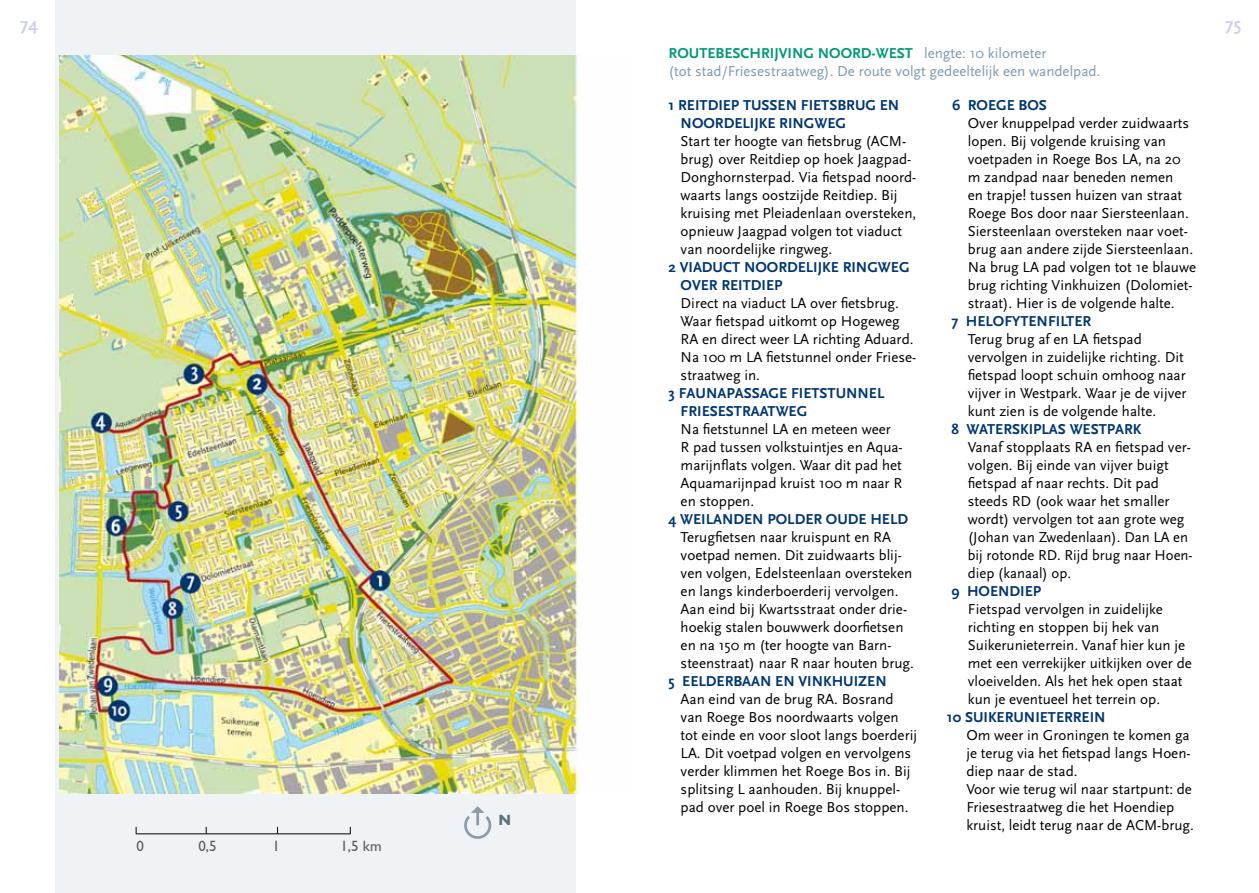
<style>
.page{position:relative;width:1259px;height:893px;background:#fff}
.page>*{position:absolute;margin:0;border:0;box-sizing:border-box;transform-origin:0 0}
.t1{font:700 18px "Scala Sans";color:#cfd1eb}
.t2{font:15px/18px "Scala Sans";color:#000}
.t3{font:700 15px/18px "Scala Sans";color:#003671}
.t4{font:15px/18px "Scala Sans";color:#7f9ab0}
.t5{font:700 15px "Scala Sans";letter-spacing:.12em;color:#003671}
.t6{font:700 15px "Scala Sans";letter-spacing:.105em;color:#003671}
.t7{font:15px "M Gill Sans";color:#5f5e5e}
.t8{font:700 15px "M Gill Sans";color:#5b6f7e}
.s1{font-weight:700;color:#009879}
</style>
<div class="page">
<div style="left:55px;top:0;width:520px;height:893px;background:#f0f3f6"></div>
<img style="left:60px;top:55px;width:519px;height:738px">
<hr style="left:136px;top:833px;width:215px;height:1px;background:#000">
<p class="t1" style="left:20px;top:15px;width:19px">74</p>
<p class="t1" style="left:1225px;top:15px;width:17px">75</p>
<p class="t7" style="left:137px;top:838px;width:9px">0</p>
<p class="t7" style="left:198px;top:838px;width:20px">0,5</p>
<p class="t7" style="left:272px;top:838px;width:9px">1</p>
<p class="t7" style="left:340px;top:838px;width:43px">1,5 km</p>
<p class="t4" style="left:668px;top:44px;width:433px"><span class="s1">ROUTEBESCH RIJVING NOORD-WEST</span> lengte: 10 kilometer<br>(tot stad/Friesestraatweg). De route volgt gedeeltelijk een wandelpad.</p>
<p class="t3" style="left:952px;top:97px;width:96px">6 ROEGE BOS</p>
<p class="t2" style="left:968px;top:115px;width:230px">Over knuppelpad verder zuidwaarts lopen. Bij volgende kruising van voetpaden in Roege Bos LA, na 20 m zandpad naar beneden nemen<br>en trapje! tussen huizen van straat Roege Bos door naar Siersteenlaan.<br>Siersteenlaan oversteken naar voet&shy;brug aan andere zijde Siersteenlaan.<br>Na brug LA pad volgen tot 1e blauwe brug richting Vinkhuizen (Dolomiet&shy;straat). Hier is de volgende halte.</p>
<p class="t3" style="left:951px;top:313px;width:141px">7 HELOFYTEN FILTER</p>
<p class="t2" style="left:968px;top:331px;width:220px">Terug brug af en LA fietspad vervolgen in zuidelijke richting. Dit fietspad loopt schuin omhoog naar vijver in Westpark. Waar je de vijver kunt zien is de volgende halte.</p>
<p class="t3" style="left:951px;top:421px;width:190px">8 WATERSKIPLAS WESTPARK</p>
<p class="t2" style="left:968px;top:439px;width:224px">Vanaf stopplaats RA en fietspad ver-</p>
<p class="t2" style="left:951px;top:457px;width:219px">-- volgen. Bij einde van vijver buigt</p>
<p class="t2" style="left:968px;top:475px;width:193px">fietspad af naar rechts. Dit pad</p>
<p class="t2" style="left:968px;top:493px;width:203px">steeds RD (ook waar het smaller</p>
<p class="t2" style="left:968px;top:511px;width:218px">wordt) vervolgen tot aan grote weg</p>
<p class="t2" style="left:968px;top:529px;width:222px">(Johan van Zwedenlaan). Dan LA en</p>
<p class="t2" style="left:968px;top:547px;width:226px">bij rotonde RD. Rijd brug naar Hoen-</p>
<p class="t2" style="left:968px;top:565px;width:105px">diep (kanaal) op.</p>
<p class="t3" style="left:951px;top:583px;width:91px">9 HOEN DIEP</p>
<p class="t2" style="left:968px;top:601px;width:225px">Fietspad vervolgen in zuidelijke richting en stoppen bij hek van Suikerunieterrein. Vanaf hier kun je met een verrekijker uitkijken over de vloeivelden. Als het hek open staat kun je eventueel het terrein op.</p>
<p class="t3" style="left:947px;top:709px;width:157px">10 SUIKERUN IETERREIN</p>
<p class="t2" style="left:966px;top:727px;width:227px">Om weer in Groningen te komen ga je terug via het fietspad langs Hoen&shy;diep naar de stad.<br>Voor wie terug wil naar startpunt: de<br>Friesestraatweg die het Hoendiep</p>
<p class="t3" style="left:680px;top:97px;width:217px;text-indent:-12px">1 REITDIEP TUSSEN FIETSBRUG EN<br>NOORDELIJKE RINGW</p>
<p class="t3" style="left:827px;top:115px;width:17px">EG</p>
<p class="t2" style="left:680px;top:133px;width:237px">Start ter hoogte van fietsbrug (ACM&shy;brug) over Reitdiep op hoek Jaagpad-Donghornsterpad. Via fietspad noord&shy;waarts langs oostzijde Reitdiep. Bij kruising met Pleiadenlaan oversteken, opnieuw Jaagpad volgen tot viaduct van noordelijke ringweg.</p>
<p class="t6" style="left:668px;top:259px;width:200px">2 VIADUCT NOORDELIJKE RINGW</p>
<p class="t3" style="left:891px;top:259px;width:17px">EG</p>
<p class="t3" style="left:680px;top:277px;width:103px">OVER REITDIEP</p>
<p class="t2" style="left:680px;top:295px;width:236px">Direct na viaduct LA over fietsbrug.<br>Waar fietspad uitkomt op Hogeweg<br>RA en direct weer LA richting Aduard.<br>Na 100 m LA fietstunnel onder Friese&shy;straatweg in.</p>
<p class="t3" style="left:680px;top:385px;width:201px;text-indent:-12px">3 FAUNAPASSAG E FIETSTUNN EL<br>FRIESESTRAATW EG</p>
<p class="t2" style="left:680px;top:421px;width:224px">Na fietstunnel LA en meteen weer<br>R pad tussen volkstuintjes en Aqua&shy;marijnflats volgen. Waar dit pad het<br>Aquamarijnpad kruist 100 m naar R en stoppen.</p>
<p class="t5" style="left:668px;top:511px;width:241px">4 WEILAN DEN POLDER OUDE HELD</p>
<p class="t2" style="left:680px;top:529px;width:235px">Terugfietsen naar kruispunt en RA voetpad nemen. Dit zuidwaarts blij&shy;ven volgen, Edelsteenlaan oversteken en langs kinderboerderij vervolgen.<br>Aan eind bij Kwartsstraat onder drie&shy;hoekig stalen bouwwerk doorfietsen en na 150 m (ter hoogte van Barn&shy;steenstraat) naar R naar houten brug.</p>
<p class="t5" style="left:668px;top:673px;width:216px">5 EELDERBAAN EN VIN KH UIZEN</p>
<p class="t2" style="left:680px;top:691px;width:238px">Aan eind van de brug RA. Bosrand van Roege Bos noordwaarts volgen tot einde en voor sloot langs boerderij LA. Dit voetpad volgen en vervolgens verder klimmen het Roege Bos in. Bij splitsing L aanhouden. Bij knuppel&shy;pad over poel in Roege Bos stoppen.</p>
<p class="t8" style="left:498px;top:812px;width:12px">N</p>
<p class="t2" style="left:966px;top:817px;width:229px">kruist, leidt terug naar de ACM-brug.</p>
</div>
